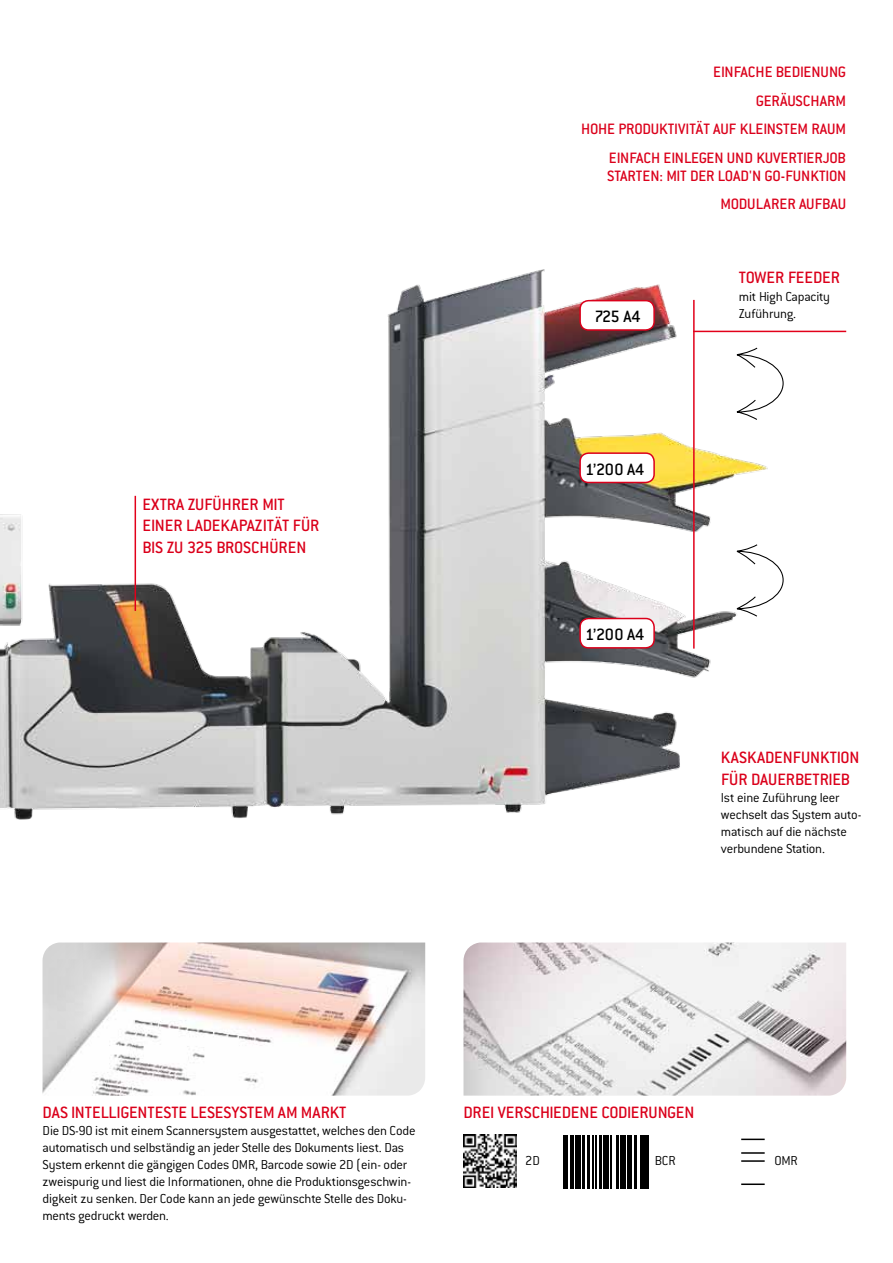
<style>
.page{position:relative;width:893px;height:1263px;background:#fff}
.page>*{position:absolute;margin:0;border:0;box-sizing:border-box;transform-origin:0 0}
.t1{font:500 18px/21.6px "Conduit ITC";color:#db001b}
.t2{font:500 18px "Conduit ITC";color:#000}
.t3{font:500 16.5px/28.5px "Conduit ITC";letter-spacing:-.005em;color:#db001b;text-align:right}
.t4{font:300 14.25px/17.1px "Conduit ITC";letter-spacing:-.015em;color:#000}
</style>
<div class="page">
<img style="left:0;top:269px;width:774px;height:551px">
<img style="left:463px;top:942px;width:383px;height:153px">
<img style="left:43px;top:942px;width:382px;height:153px">
<svg style="left:736px;top:544px;width:48px;height:73px"></svg>
<svg style="left:736px;top:347px;width:48px;height:73px"></svg>
<hr style="left:693px;top:331px;width:153px;height:1px;background:#e2001a">
<hr style="left:693px;top:300px;width:2px;height:349px;background:#e2001a">
<div style="left:580px;top:301px;width:74px;height:29px;background:#fff;border-radius:9px"></div>
<div style="left:579px;top:300px;width:76px;height:31px;border:2px solid #db001b;border-radius:9px"></div>
<div style="left:580px;top:618px;width:74px;height:30px;background:#fff;border-radius:9px"></div>
<div style="left:579px;top:618px;width:76px;height:31px;border:2px solid #db001b;border-radius:9px"></div>
<div style="left:580px;top:453px;width:74px;height:29px;background:#fff;border-radius:9px"></div>
<div style="left:579px;top:452px;width:76px;height:31px;border:2px solid #db001b;border-radius:9px"></div>
<hr style="left:135px;top:496px;width:1px;height:115px;background:#e2001a">
<img style="left:463px;top:1135px;width:53px;height:52px">
<hr style="left:563px;top:1135px;width:3px;height:54px;background:#000">
<hr style="left:567px;top:1135px;width:1px;height:54px;background:#000">
<hr style="left:570px;top:1135px;width:3px;height:54px;background:#000">
<hr style="left:575px;top:1135px;width:3px;height:54px;background:#000">
<hr style="left:580px;top:1135px;width:1px;height:54px;background:#000">
<hr style="left:583px;top:1135px;width:2px;height:54px;background:#000">
<hr style="left:587px;top:1135px;width:2px;height:54px;background:#000">
<hr style="left:592px;top:1135px;width:2px;height:54px;background:#000">
<hr style="left:596px;top:1135px;width:1px;height:54px;background:#000">
<hr style="left:599px;top:1135px;width:2px;height:54px;background:#000">
<hr style="left:603px;top:1135px;width:1px;height:54px;background:#000">
<hr style="left:605px;top:1135px;width:4px;height:54px;background:#000">
<hr style="left:611px;top:1135px;width:1px;height:54px;background:#000">
<hr style="left:616px;top:1135px;width:2px;height:54px;background:#000">
<hr style="left:620px;top:1135px;width:2px;height:54px;background:#000">
<hr style="left:623px;top:1135px;width:1px;height:54px;background:#000">
<hr style="left:625px;top:1135px;width:1px;height:54px;background:#000">
<hr style="left:627px;top:1135px;width:4px;height:54px;background:#000">
<hr style="left:634px;top:1135px;width:3px;height:54px;background:#000">
<hr style="left:640px;top:1135px;width:3px;height:54px;background:#000">
<hr style="left:644px;top:1135px;width:1px;height:54px;background:#000">
<hr style="left:646px;top:1135px;width:2px;height:54px;background:#000">
<hr style="left:741px;top:1138px;width:24px;height:2px;background:#000">
<hr style="left:741px;top:1152px;width:24px;height:2px;background:#000">
<hr style="left:741px;top:1160px;width:24px;height:2px;background:#000">
<hr style="left:741px;top:1183px;width:24px;height:2px;background:#000">
<p class="t1" style="left:142px;top:493px;width:179px">EXTRA ZUFÜHRER MIT<br>EINER LADEKAPAZITÄT FÜR<br>BIS ZU 325 BROSCHÜREN</p>
<p class="t3" style="left:581px;top:58px;width:266px">EINFACHE BEDIENUNG<br>GE RÄUSCHARM<br>HOHE PRODUKTIVITÄT AUF KLEINSTEM RAUM<br>EINFACH EINLEGEN UND KUVERTIERJOB</p>
<p class="t3" style="left:607px;top:161px;width:241px">STARTEN: MIT DER LOAD'N GO-FUNKTION<br>MODULARER AUFBAU</p>
<p class="t2" style="left:594px;top:306px;width:48px">725 A4</p>
<p class="t2" style="left:585px;top:459px;width:61px">1’200 A4</p>
<p class="t2" style="left:585px;top:624px;width:61px">1’200 A4</p>
<p class="t1" style="left:739px;top:267px;width:101px">TOWER FEEDER</p>
<p class="t4" style="left:739px;top:288px;width:93px">mit High Capacity<br>Zuführung.</p>
<p class="t1" style="left:721px;top:747px;width:140px">KASKADE NFUNKTION<br>FÜR DAUERBETRIEB</p>
<p class="t4" style="left:721px;top:789px;width:142px">Ist eine Zuführung leer wechselt das System auto&shy;matisch auf die nächste verbundene Station.</p>
<p class="t1" style="left:43px;top:1101px;width:157px">DAS INTELLIGENTESTE LESES</p>
<p class="t1" style="left:231px;top:1101px;width:117px">YSTEM AM MARKT</p>
<p class="t4" style="left:43px;top:1122px;width:375px">Die DS-90 ist mit einem Scannersystem ausgestattet, welches den Code automatisch und selbständig an jeder Stelle des Dokuments liest. Das System erkennt die gängigen Codes OMR, Barcode sowie 2D (ein- oder zweispurig und liest die Informationen, ohne die Produktionsgeschwin&shy;digkeit zu senken. Der Code kann an jede gewünschte Stelle des Doku&shy;ments gedruckt werden.</p>
<p class="t1" style="left:463px;top:1101px;width:186px">DREI VERSCHIEDENE CODIERUNG</p>
<p class="t1" style="left:676px;top:1101px;width:17px">EN</p>
<p class="t4" style="left:525px;top:1152px;width:16px">2D</p>
<p class="t4" style="left:655px;top:1152px;width:22px">BCR</p>
<p class="t4" style="left:774px;top:1152px;width:25px">OMR</p>
</div>
